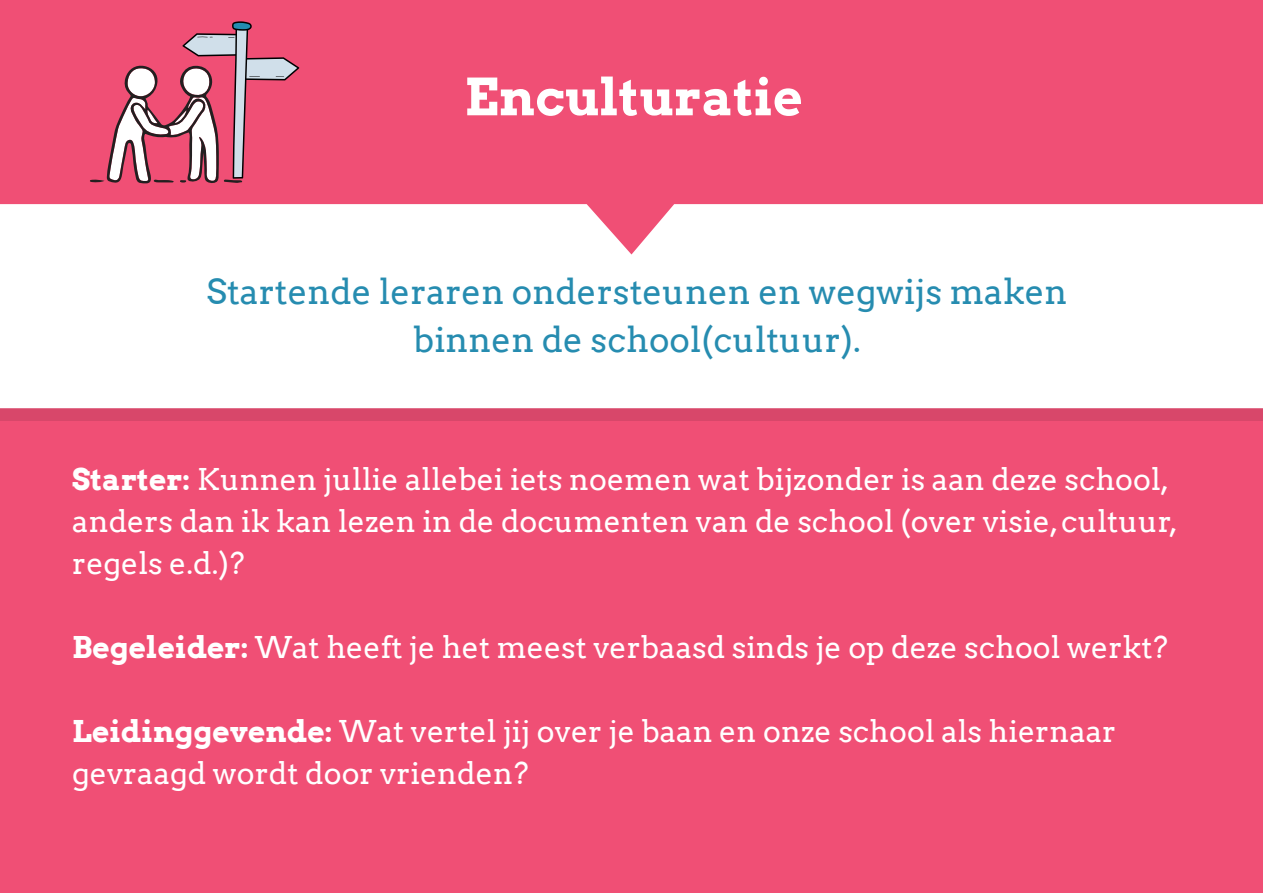
<style>
.page{position:relative;width:1263px;height:893px;background:#f04f75}
.page>*{position:absolute;margin:0;border:0;box-sizing:border-box;transform-origin:0 0}
.t1{font:700 51px "Arvo";color:#fff}
.t2{font:34.5px/48px "Arvo";color:#268cb0;text-align:center}
.t3{font:30px/42px "Arvo";color:#fff}
.s1{font-weight:700}
</style>
<div class="page">
<svg style="left:0;top:408px;width:1263px;height:13px;background:#d84a6c"></svg>
<div style="left:0;top:204px;width:1263px;height:204px;background:#fff"></div>
<svg style="left:90px;top:21px;width:209px;height:163px"></svg>
<p class="t1" style="left:464px;top:65px;width:340px">Enculturatie</p>
<h5 class="t2" style="left:207px;top:268px;width:862px">Startende leraren ondersteunen en wegwijs maken binnen de school(cultuur).</h5>
<p class="t3" style="left:72px;top:458px;width:1107px"><span class="s1">Starter:</span> Kunnen jullie allebei iets noemen wat bijzonder is aan deze school, anders dan ik kan lezen in de documenten van de school (over visie, cultuur, regels e.d.)?</p>
<p class="t3" style="left:72px;top:626px;width:1097px"><span class="s1">Begeleider:</span> Wat heeft je het meest verbaasd sinds je op deze school werkt?</p>
<p class="t3" style="left:72px;top:710px;width:1045px"><span class="s1">Leidinggevende:</span> Wat vertel jij over je baan en onze school als hiernaar gevraagd wordt door vrienden?</p>
</div>
